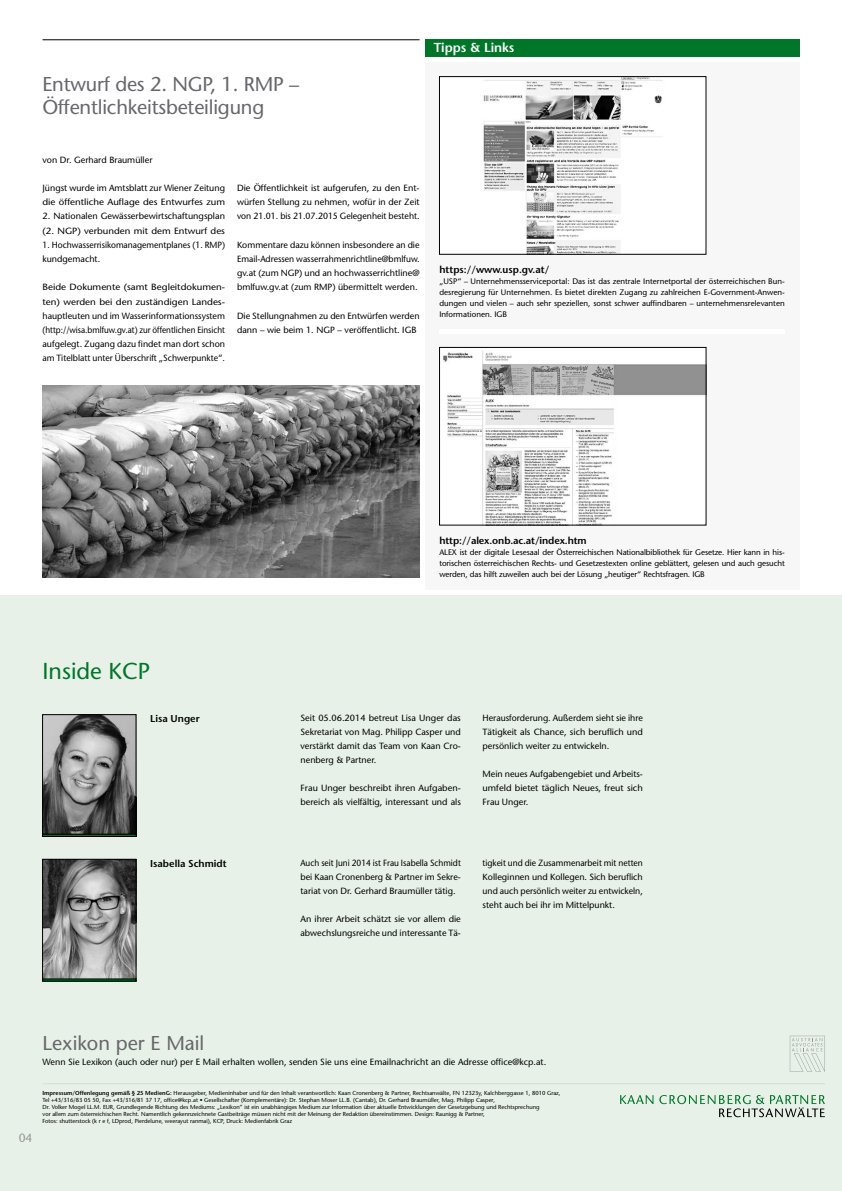
<style>
.page{position:relative;width:842px;height:1191px;background:#fff}
.page>*{position:absolute;margin:0;border:0;box-sizing:border-box;transform-origin:0 0}
.t1{font:500 23px "Stone Sans Std";color:#007628}
.t2{font:500 20px/23px "Stone Sans Std";letter-spacing:-.01em;color:#68676c}
.t3{font:600 13px "Stone Sans Std";color:#fff}
.t4{font:500 12px "Stone Sans Std";color:#98989c}
.t5{font:600 10px "Stone Sans Std";color:#000}
.t6{font:500 9px/14px "Stone Sans Std";color:#000;text-align:justify}
.t7{font:500 9px/14.2px "Stone Sans Std";color:#000;text-align:justify;scale:1.09 1}
.t8{font:500 9px/14px "Stone Sans Std";color:#000;text-align:justify;scale:.95 1}
.t9{font:500 9px/14px "Stone Sans Std";color:#000;text-align:justify;scale:.94 1}
.t10{font:500 8px/11px "Stone Sans Std";letter-spacing:-.005em;color:#000;text-align:justify}
.t11{font:500 5.8px/6.8px "Stone Sans Std";color:#000}
.s1{font-weight:600}
</style>
<div class="page">
<img style="left:43px;top:385px;width:377px;height:192px">
<div style="left:0;top:595px;width:842px;height:596px;background:#e8f1e8"></div>
<svg style="left:790px;top:1035px;width:35px;height:36px"></svg>
<hr style="left:841px;top:428px;width:1px;height:162px;background:#b4d2b7">
<div style="left:425px;top:62px;width:374px;height:528px;background:#f7f7f8"></div>
<div style="left:425px;top:40px;width:374px;height:17px;background:#007628"></div>
<hr style="left:43px;top:40px;width:377px;height:1px;background:#000">
<hr style="left:43px;top:1083px;width:782px;height:1px;background:#cee2d0">
<svg style="left:620px;top:1095px;width:33px;height:9px"></svg>
<svg style="left:659px;top:1095px;width:166px;height:22px"></svg>
<img style="left:483px;top:79px;width:179px;height:173px">
<img style="left:443px;top:351px;width:261px;height:172px">
<div style="left:439px;top:347px;width:267px;height:178px;border:1px solid #000"></div>
<img style="left:45px;top:716px;width:89px;height:118px">
<div style="left:43px;top:714px;width:93px;height:122px;border:1px solid #000"></div>
<img style="left:45px;top:861px;width:89px;height:118px">
<div style="left:43px;top:859px;width:93px;height:122px;border:1px solid #000"></div>
<div style="left:43px;top:834px;width:93px;height:2px;background:#007628;border:1px solid #000"></div>
<div style="left:439px;top:329px;width:346px;height:5px;background:#fff"></div>
<h2 class="t2" style="left:43px;top:73px;width:258px">Entwurf des 2. NGP, 1. RMP –<br>Öffentlichkeitsbeteiligung</h2>
<p class="t6" style="left:43px;top:152px;width:111px">von Dr. Gerhard Braumüller</p>
<p class="t6" style="left:43px;top:181px;width:184px">Jüngst wurde im Amtsblatt zur Wiener Zeitung die öffentliche Auflage des Entwurfes zum</p>
<p class="t6" style="left:43px;top:209px;width:184px">2. Nationalen Gewässerbewirtschaftungsplan (2. NGP) verbunden mit dem Entwurf des</p>
<p class="t8" style="left:43px;top:237px;width:194px">1. Hochwasserrisikomanagementplanes (1. RMP) kundgemacht.</p>
<p class="t7" style="left:43px;top:280px;width:169px">Beide Dokumente (samt Begleitdokumen&shy;ten) werden bei den zuständigen Landes&shy;hauptleuten und im Wasserinformationssystem (http://wisa.bmlfuw.gv.at) zur öffentlichen Einsicht aufgelegt. Zugang dazu findet man dort schon am Titelblatt unter Überschrift „Schwerpunkte“.</p>
<p class="t6" style="left:237px;top:181px;width:184px">Die Öffentlichkeit ist aufgerufen, zu den Ent&shy;würfen Stellung zu nehmen, wofür in der Zeit von 21.01. bis 21.07.2015 Gelegenheit besteht.</p>
<p class="t6" style="left:237px;top:237px;width:184px">Kommentare dazu können insbesondere an die Email-Adressen wasserrahmenrichtline@bmlfuw. gv.at (zum NGP) und an hochwasserrichtline@ bmlfuw.gv.at (zum RMP) übermittelt werden.</p>
<p class="t6" style="left:237px;top:308px;width:184px">Die Stellungnahmen zu den Entwürfen werden dann – wie beim 1. NGP – veröffentlicht. IGB</p>
<h3 class="t3" style="left:434px;top:40px;width:82px">Tipps &amp; Links</h3>
<p class="t5" style="left:439px;top:263px;width:111px">https://www.usp.gv.at/</p>
<p class="t10" style="left:439px;top:276px;width:347px">„USP“ – Unternehmensserviceportal: Das ist das zentrale Internetportal der österreichischen Bun&shy;desregierung für Unternehmen. Es bietet direkten Zugang zu zahlreichen E-Government-Anwen&shy;dungen und vielen – auch sehr speziellen, sonst schwer auffindbaren – unternehmensrelevanten Informationen. IGB</p>
<h1 class="t1" style="left:43px;top:657px;width:109px">Inside KCP</h1>
<p class="t5" style="left:150px;top:712px;width:51px">Lisa Unger</p>
<p class="t5" style="left:150px;top:857px;width:78px">Isabella Schmidt</p>
<p class="t5" style="left:439px;top:534px;width:149px">http://alex.onb.ac.at/index.htm</p>
<p class="t10" style="left:439px;top:546px;width:347px">ALEX ist der digitale Lesesaal der Österreichischen Nationalbibliothek für Gesetze. Hier kann in his&shy;torischen österreichischen Rechts- und Gesetzestexten online geblättert, gelesen und auch gesucht werden, das hilft zuweilen auch bei der Lösung „heutiger“ Rechtsfragen. IGB</p>
<p class="t6" style="left:300px;top:711px;width:162px">Seit 05.06.2014 betreut Lisa Unger das Sekretariat von Mag. Philipp Casper und verstärkt damit das Team von Kaan Cro&shy;nenberg &amp; Partner.</p>
<p class="t6" style="left:300px;top:781px;width:162px">Frau Unger beschreibt ihren Aufgaben&shy;bereich als vielfältig, interessant und als</p>
<p class="t9" style="left:300px;top:855px;width:172px">Auch seit Juni 2014 ist Frau Isabella Schmidt bei Kaan Cronenberg &amp; Partner im Sekre&shy;tariat von Dr. Gerhard Braumüller tätig.</p>
<p class="t6" style="left:300px;top:911px;width:162px">An ihrer Arbeit schätzt sie vor allem die abwechslungsreiche und interessante Tä-</p>
<p class="t6" style="left:483px;top:711px;width:162px">Herausforderung. Außerdem sieht sie ihre Tätigkeit als Chance, sich beruflich und persönlich weiter zu entwickeln.</p>
<p class="t6" style="left:483px;top:767px;width:162px">Mein neues Aufgabengebiet und Arbeits&shy;umfeld bietet täglich Neues, freut sich Frau Unger.</p>
<p class="t8" style="left:483px;top:855px;width:170px">tigkeit und die Zusammenarbeit mit netten Kolleginnen und Kollegen. Sich beruflich und auch persönlich weiter zu entwickeln, steht auch bei ihr im Mittelpunkt.</p>
<h3 class="t4" style="left:19px;top:1130px;width:15px">04</h3>
<h2 class="t2" style="left:43px;top:1032px;width:163px">Lexikon per E Mail</h2>
<p class="t6" style="left:43px;top:1054px;width:505px">Wenn Sie Lexikon (auch oder nur) per E Mail erhalten wollen, senden Sie uns eine Emailnachricht an die Adresse office@kcp.at.</p>
<p class="t11" style="left:43px;top:1090px;width:519px"><span class="s1">Impressum/Offenlegung gemäß § 25 MedienG:</span> Herausgeber, Medieninhaber und für den Inhalt verantwortlich: Kaan Cronenberg &amp; Partner, Rechtsanwälte, FN 12323y, Kalchberggasse 1, 8010 Graz, Tel +43/316/83 05 50, Fax +43/316/81 37 17, office@kcp.at • Gesellschafter (Komplementäre): Dr. Stephan Moser LL.B. (Cantab), Dr. Gerhard Braumüller, Mag. Philipp Casper,<br>Dr. Volker Mogel LL.M. EUR, Grundlegende Richtung des Mediums: „Lexikon” ist ein unabhängiges Medium zur Information über aktuelle Entwicklungen der Gesetzgebung und Rechtsprechung<br>vor allem zum österreichischen Recht. Namentlich gekennzeichnete Gastbeiträge müssen nicht mit der Meinung der Redaktion übereinstimmen. Design: Raunigg &amp; Partner,<br>Fotos: shutterstock (k r e f, LDprod, Pierdelune, weerayut ranmai), KCP, Druck: Medienfabrik Graz</p>
</div>
